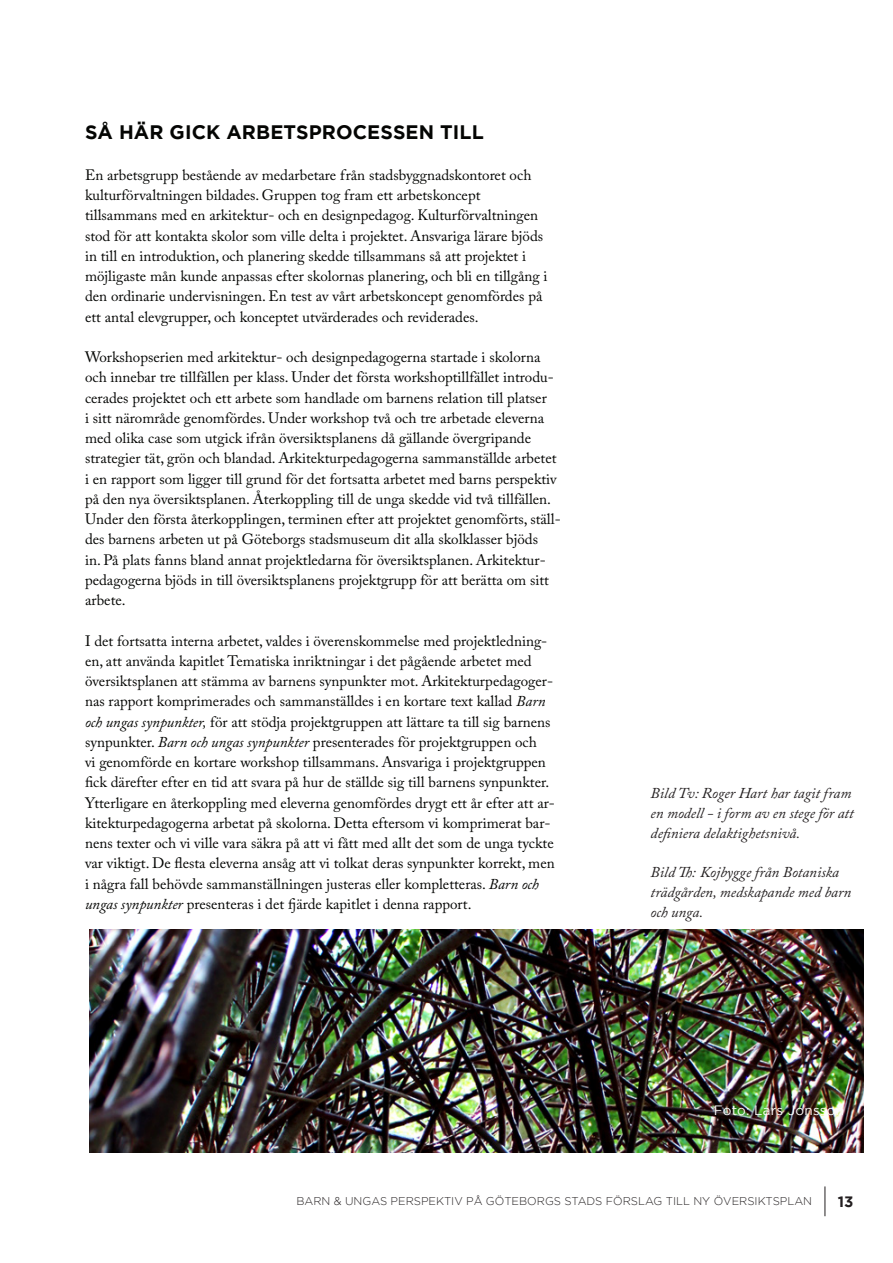
<style>
.page{position:relative;width:893px;height:1263px;background:#fff}
.page>*{position:absolute;margin:0;border:0;box-sizing:border-box;transform-origin:0 0}
.Brödtext_utan_indrag{font:700 19.5px "Gotham";letter-spacing:.005em;color:#040503}
.t1{font:15px/20.2px "Adobe Caslon Pro";color:#040503}
.Bildtext_-_utan_figu{font:italic 15px/20.2px "Adobe Caslon Pro";color:#231f20}
.t2{font:700 15px "Gotham";color:#231f20}
.Sidfot{font:13.5px "Gotham";letter-spacing:.02em;color:#fff}
.t3{font:300 11.25px "Gotham";color:#231f20}
.s1{font-style:italic}
</style>
<div class="page">
<hr style="left:825px;top:1186px;width:1px;height:30px;background:#231f20">
<img style="left:89px;top:929px;width:774px;height:223px">
<p class="Brödtext_utan_indrag" style="left:85px;top:121px;width:400px">SÅ HÄR GICK ARBETSPROCESSEN TILL</p>
<p class="t1" style="left:85px;top:165px;width:448px">En arbetsgrupp bestående av medarbetare från stadsbyggnadskontoret och kulturförvaltningen bildades. Gruppen tog fram ett arbetskoncept</p>
<p class="t1" style="left:85px;top:205px;width:464px">tillsammans med en arkitektur- och en designpedagog. Kulturförvaltningen stod för att kontakta skolor som ville delta i projektet. Ansvariga lärare bjöds in till en introduktion, och planering skedde tillsammans så att projektet i möjligaste mån kunde anpassas efter skolornas planering, och bli en tillgång i den ordinarie undervisningen. En test av vårt arbetskoncept genomfördes på ett antal elevgrupper, och konceptet utvärderades och reviderades.</p>
<p class="t1" style="left:85px;top:347px;width:477px">Workshopserien med arkitektur- och designpedagogerna startade i skolorna och innebar tre tillfällen per klass. Under det första workshoptillfället introdu&shy;cerades projektet och ett arbete som handlade om barnens relation till platser<br>i sitt närområde genomfördes. Under workshop två och tre arbetade eleverna med olika case som utgick ifrån översiktsplanens då gällande övergripande strategier tät, grön och blandad. Arkitekturpedagogerna sammanställde arbetet i en rapport som ligger till grund för det fortsatta arbetet med barns perspektiv på den nya översiktsplanen. Återkoppling till de unga skedde vid två tillfällen.<br>Under den första återkopplingen, terminen efter att projektet genomförts, ställ&shy;des barnens arbeten ut på Göteborgs stadsmuseum dit alla skolklasser bjöds<br>in. På plats fanns bland annat projektledarna för översiktsplanen. Arkitektur&shy;pedagogerna bjöds in till översiktsplanens projektgrupp för att berätta om sitt arbete.</p>
<p class="t1" style="left:85px;top:630px;width:471px">I det fortsatta interna arbetet, valdes i överenskommelse med projektledning&shy;en, att använda kapitlet Tematiska inriktningar i det pågående arbetet med översiktsplanen att stämma av barnens synpunkter mot. Arkitekturpedagoger&shy;nas rapport komprimerades och sammanställdes i en kortare text kallad <span class="s1">Barn och ungas synpunkter,</span> för att stödja projektgruppen att lättare ta till sig barnens synpunkter. <span class="s1">Barn och ungas synpunkter</span> presenterades för projektgruppen och<br>vi genomförde en kortare workshop tillsammans. Ansvariga i projektgruppen fick därefter efter en tid att svara på hur de ställde sig till barnens synpunkter.<br>Ytterligare en återkoppling med eleverna genomfördes drygt ett år efter att ar&shy;kitekturpedagogerna arbetat på skolorna. Detta eftersom vi komprimerat bar&shy;nens texter och vi ville vara säkra på att vi fått med allt det som de unga tyckte var viktigt. De flesta eleverna ansåg att vi tolkat deras synpunkter korrekt, men i några fall behövde sammanställningen justeras eller kompletteras. <span class="s1">Barn och ungas synpunkter</span> presenteras i det fjärde kapitlet i denna rapport.</p>
<p class="Bildtext_-_utan_figu" style="left:651px;top:783px;width:205px">Bild Tv: Roger Hart har tagit fram en modell - i form av en stege för att definiera delaktighetsnivå.</p>
<p class="Bildtext_-_utan_figu" style="left:651px;top:861px;width:202px">Bild Th: Kojbygge från Botaniska trädgården, medskapande med barn och unga.</p>
<p class="Sidfot" style="left:714px;top:1103px;width:132px">Foto: Lars Jonsson</p>
<p class="t3" style="left:296px;top:1195px;width:517px">BARN &amp; UNGAS PERSPEKTIV PÅ GÖTEBORGS STADS FÖRSLAG TILL NY ÖVERSIKTSPLAN</p>
<p class="t2" style="left:838px;top:1192px;width:17px">13</p>
</div>
